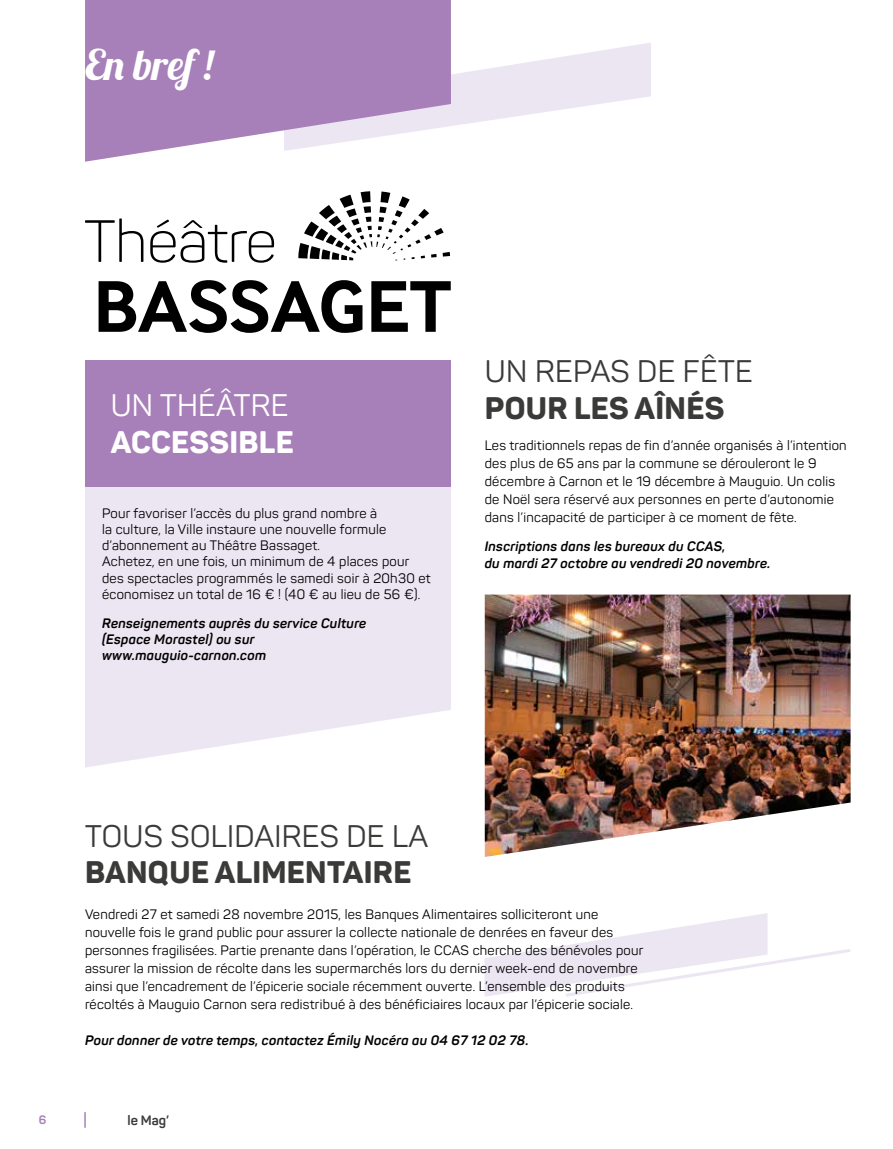
<style>
.page{position:relative;width:893px;height:1149px;background:#fff}
.page>*{position:absolute;margin:0;border:0;box-sizing:border-box;transform-origin:0 0}
.t1{font:42.15px "Lobster 1.3";color:#fff}
.t2{font:30.75px "Panton";letter-spacing:.01em;color:#3a3a39}
.t3{font:800 30.75px "Panton";letter-spacing:.01em;color:#3a3a39}
.t4{font:800 30.75px "Panton";letter-spacing:.01em;color:#fff}
.t5{font:30.75px "Panton";letter-spacing:.01em;color:#fff}
.t6{font:13.5px/18px "Panton";letter-spacing:.02em;color:#000}
.t7{font:italic 700 13.5px/16.2px "Panton";letter-spacing:.02em;color:#000}
.t8{font:700 13.5px "Panton";color:#3a3a39}
.t9{font:700 12px "Panton";color:#a780b9}
</style>
<div class="page">
<svg style="left:484px;top:913px;width:367px;height:84px"></svg>
<svg style="left:451px;top:43px;width:200px;height:83px"></svg>
<svg style="left:85px;top:486px;width:366px;height:281px;background:#ede8f3"></svg>
<div style="left:85px;top:360px;width:366px;height:126px;background:#a780b9"></div>
<svg style="left:85px;top:0;width:366px;height:162px;background:#b595c4"></svg>
<img style="left:485px;top:594px;width:366px;height:262px">
<svg style="left:85px;top:218px;width:58px;height:44px"></svg>
<svg style="left:150px;top:219px;width:124px;height:44px"></svg>
<svg style="left:99px;top:280px;width:263px;height:53px"></svg>
<svg style="left:371px;top:281px;width:80px;height:51px"></svg>
<svg style="left:298px;top:191px;width:152px;height:69px"></svg>
<svg style="left:84px;top:1112px;width:2px;height:15px"></svg>
<h1 class="t1" style="left:85px;top:37px;width:130px">En bref !</h1>
<h2 class="t2" style="left:485px;top:352px;width:269px">UN REPAS DE FÊTE</h2>
<h2 class="t3" style="left:485px;top:389px;width:241px">POUR LES AÎNÉS</h2>
<h2 class="t5" style="left:111px;top:385px;width:179px">UN THÉÂTRE</h2>
<h2 class="t4" style="left:111px;top:422px;width:184px">ACCESSIBLE</h2>
<p class="t6" style="left:485px;top:436px;width:363px">Les traditionnels repas de fin d’année organisés à l’intention des plus de 65 ans par la commune se dérouleront le 9 décembre à Carnon et le 19 décembre à Mauguio. Un colis de Noël sera réservé aux personnes en perte d’autonomie dans l’incapacité de participer à ce moment de fête.</p>
<p class="t7" style="left:485px;top:538px;width:287px">Inscriptions dans les bureaux du CCAS,<br>du mardi 27 octobre au vendredi 20 novembre.</p>
<p class="t6" style="left:102px;top:504px;width:330px;line-height:16.2px">Pour favoriser l’accès du plus grand nombre à<br>la culture, la Ville instaure une nouvelle formule d’abonnement au Théâtre Bassaget.<br>Achetez, en une fois, un minimum de 4 places pour des spectacles programmés le samedi soir à 20h30 et économisez un total de 16 € ! (40 € au lieu de 56 €).</p>
<p class="t7" style="left:102px;top:614px;width:266px">Renseignements auprès du service Culture (Espace Morastel) ou sur www.mauguio-carnon.com</p>
<h2 class="t2" style="left:85px;top:816px;width:344px">TOUS SOLIDAIRES DE LA</h2>
<h2 class="t3" style="left:85px;top:852px;width:328px">BANQUE ALIMENTAIRE</h2>
<p class="t6" style="left:85px;top:904px;width:560px">Vendredi 27 et samedi 28 novembre 2015, les Banques Alimentaires solliciteront une nouvelle fois le grand public pour assurer la collecte nationale de denrées en faveur des personnes fragilisées. Partie prenante dans l’opération, le CCAS cherche des bénévoles pour assurer la mission de récolte dans les supermarchés lors du dernier week-end de novembre ainsi que l’encadrement de l’épicerie sociale récemment ouverte. L’ensemble des produits récoltés à Mauguio Carnon sera redistribué à des bénéficiaires locaux par l’épicerie sociale.</p>
<p class="t7" style="left:85px;top:1031px;width:445px">Pour donner de votre temps, contactez Émily Nocéra au 04 67 12 02 78.</p>
<p class="t9" style="left:39px;top:1112px;width:9px">6</p>
<p class="t8" style="left:128px;top:1111px;width:43px">le Mag’</p>
</div>
